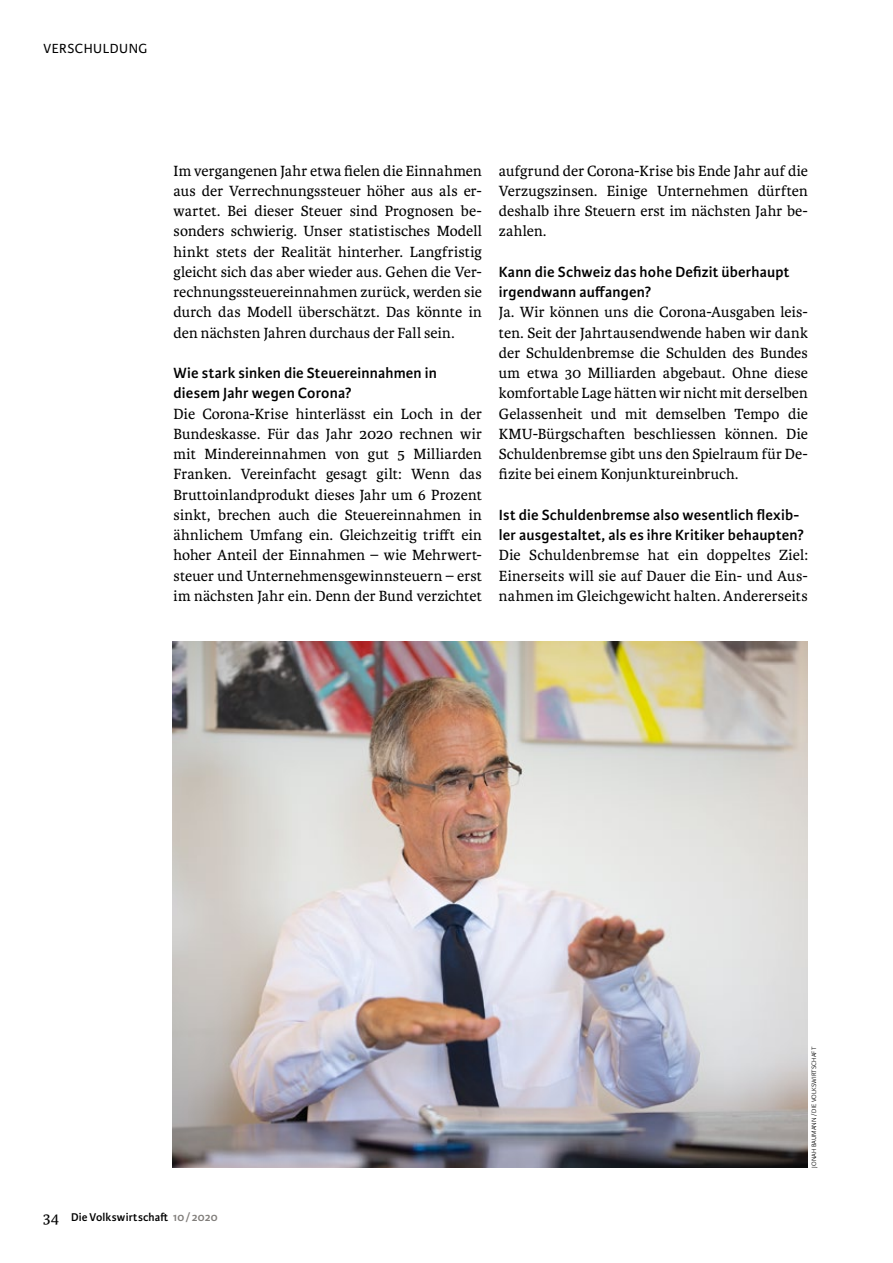
<style>
.page{position:relative;width:893px;height:1263px;background:#fff}
.page>*{position:absolute;margin:0;border:0;box-sizing:border-box;transform-origin:0 0}
.t1{font:15.75px/20.2px "Karmina";letter-spacing:.005em;color:#000;text-align:justify}
.t2{font:600 15.75px/20.2px "Karmina Sans";letter-spacing:.01em;color:#000}
.t3{font:14.1px "Karmina Sans";letter-spacing:.035em;color:#000}
.t4{font:600 12px "Karmina Sans";letter-spacing:.01em;color:#000}
.t5{font:300 6.75px "Karmina Sans";letter-spacing:.01em;color:#000}
.s1{font-family:"Karmina";font-weight:400;font-size:16.5px}
.s2{color:#817e7b}
</style>
<div class="page">
<img style="left:173px;top:641px;width:635px;height:527px">
<p class="t3" style="left:43px;top:41px;width:105px">VERSCHULDUNG</p>
<p class="t1" style="left:174px;top:160px;width:310px">Im vergangenen Jahr etwa fielen die Einnahmen aus der Verrechnungssteuer höher aus als er&shy;wartet. Bei dieser Steuer sind Prognosen be&shy;sonders schwierig. Unser statistisches Modell hinkt stets der Realität hinterher. Langfristig gleicht sich das aber wieder aus. Gehen die Ver&shy;rechnungssteuereinnahmen zurück, werden sie durch das Modell überschätzt. Das könnte in den nächsten Jahren durchaus der Fall sein.</p>
<p class="t2" style="left:174px;top:363px;width:265px">Wie stark sinken die Steuereinnahmen in diesem Jahr wegen Corona?</p>
<p class="t1" style="left:174px;top:404px;width:310px">Die Corona-Krise hinterlässt ein Loch in der Bundeskasse. Für das Jahr 2020 rechnen wir mit Mindereinnahmen von gut 5 Milliarden Franken. Vereinfacht gesagt gilt: Wenn das Bruttoinlandprodukt dieses Jahr um 6 Prozent sinkt, brechen auch die Steuereinnahmen in ähnlichem Umfang ein. Gleichzeitig trifft ein hoher Anteil der Einnahmen – wie Mehrwert&shy;steuer und Unternehmensgewinnsteuern – erst im nächsten Jahr ein. Denn der Bund verzichtet</p>
<p class="t1" style="left:499px;top:161px;width:310px">aufgrund der Corona-Krise bis Ende Jahr auf die Verzugszinsen. Einige Unternehmen dürften deshalb ihre Steuern erst im nächsten Jahr be&shy;zahlen.</p>
<p class="t2" style="left:499px;top:262px;width:292px">Kann die Schweiz das hohe Defizit überhaupt irgendwann auffangen?</p>
<p class="t1" style="left:499px;top:302px;width:311px">Ja. Wir können uns die Corona-Ausgaben leis&shy;ten. Seit der Jahrtausendwende haben wir dank der Schuldenbremse die Schulden des Bundes um etwa 30 Milliarden abgebaut. Ohne diese komfortable Lage hätten wir nicht mit derselben Gelassenheit und mit demselben Tempo die KMU-Bürgschaften beschliessen können. Die Schuldenbremse gibt uns den Spielraum für De&shy;fizite bei einem Konjunktureinbruch.</p>
<p class="t2" style="left:499px;top:505px;width:307px">Ist die Schuldenbremse also wesentlich flexib&shy;ler ausgestaltet, als es ihre Kritiker behaupten?</p>
<p class="t1" style="left:499px;top:545px;width:311px">Die Schuldenbremse hat ein doppeltes Ziel:<br>Einerseits will sie auf Dauer die Ein- und Aus&shy;nahmen im Gleichgewicht halten. Andererseits</p>
<p class="t4" style="left:43px;top:1210px;width:176px"><span class="s1">34</span> Die Volkswirtschaft <span class="s2">10/2020</span></p>
<p class="t5" style="left:810px;top:1168px;width:122px;rotate:-90deg">JONAH BAUMANN / DIE VOLKSWIRTSCHAFT</p>
</div>
